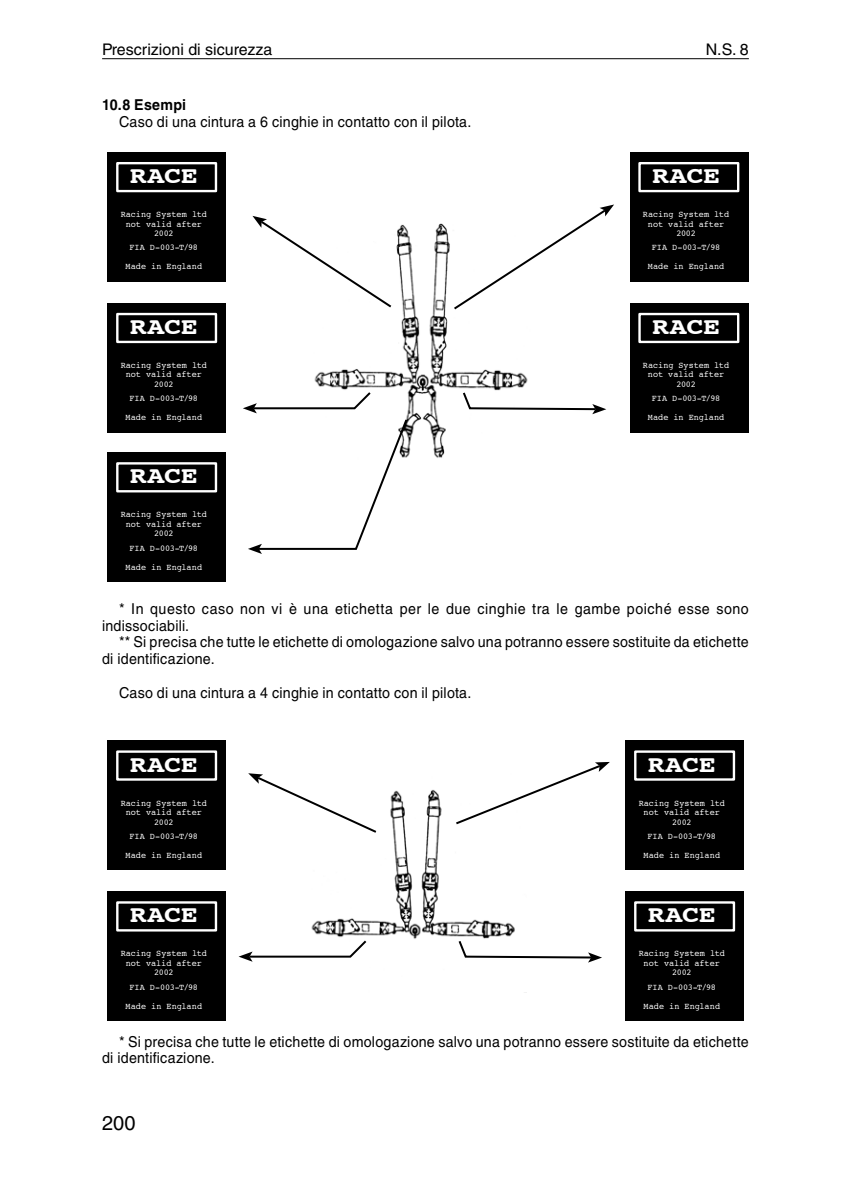
<style>
.page{position:relative;width:851px;height:1191px;background:#fff}
.page>*{position:absolute;margin:0;border:0;box-sizing:border-box;transform-origin:0 0}
.t1{font:700 23.8px "Courier";letter-spacing:-.015em;color:#fff;scale:1.2 1}
.t2{font:20px "Helvetica LT Std";color:#000}
.t3{font:16px "Helvetica LT Std";color:#000}
.t4{font:15px/16.8px "Helvetica LT Std";letter-spacing:.015em;color:#000;scale:.95 1}
.t5{font:15px/16.8px "Helvetica LT Std";letter-spacing:.035em;color:#000;scale:.95 1}
.t6{font:700 15px "Helvetica LT Std";letter-spacing:.015em;color:#000;scale:.95 1}
.t7{font:8.8px/9.4px "Courier";letter-spacing:.005em;color:#fff;text-align:center;scale:.95 1}
</style>
<div class="page">
<hr style="left:102px;top:58px;width:646px;height:1px;background:#000">
<img style="left:314px;top:223px;width:214px;height:235px">
<div style="left:108px;top:152px;width:118px;height:129px;background:#000"></div>
<div style="left:116px;top:162px;width:101px;height:30px;border:2px solid #fff"></div>
<div style="left:630px;top:152px;width:118px;height:129px;background:#000"></div>
<div style="left:638px;top:162px;width:101px;height:30px;border:2px solid #fff"></div>
<div style="left:108px;top:303px;width:118px;height:129px;background:#000"></div>
<div style="left:116px;top:313px;width:101px;height:30px;border:2px solid #fff"></div>
<div style="left:630px;top:303px;width:118px;height:129px;background:#000"></div>
<div style="left:638px;top:313px;width:101px;height:30px;border:2px solid #fff"></div>
<div style="left:108px;top:452px;width:118px;height:130px;background:#000"></div>
<div style="left:116px;top:462px;width:101px;height:30px;border:2px solid #fff"></div>
<svg style="left:252px;top:216px;width:141px;height:93px"></svg>
<svg style="left:243px;top:390px;width:166px;height:164px"></svg>
<svg style="left:451px;top:204px;width:163px;height:107px"></svg>
<svg style="left:461px;top:390px;width:145px;height:24px"></svg>
<img style="left:311px;top:789px;width:204px;height:150px">
<div style="left:625px;top:740px;width:119px;height:130px;background:#000"></div>
<div style="left:634px;top:750px;width:101px;height:30px;border:2px solid #fff"></div>
<div style="left:108px;top:740px;width:118px;height:130px;background:#000"></div>
<div style="left:116px;top:750px;width:101px;height:30px;border:2px solid #fff"></div>
<div style="left:625px;top:891px;width:119px;height:129px;background:#000"></div>
<div style="left:634px;top:901px;width:101px;height:30px;border:2px solid #fff"></div>
<div style="left:108px;top:891px;width:118px;height:129px;background:#000"></div>
<div style="left:116px;top:901px;width:101px;height:30px;border:2px solid #fff"></div>
<svg style="left:248px;top:773px;width:130px;height:61px"></svg>
<svg style="left:238px;top:938px;width:130px;height:23px"></svg>
<svg style="left:453px;top:762px;width:156px;height:64px"></svg>
<svg style="left:457px;top:938px;width:145px;height:24px"></svg>
<h3 class="t3" style="left:102px;top:40px;width:172px">Prescrizioni di sicurezza</h3>
<h3 class="t3" style="left:705px;top:40px;width:45px">N.S. 8</h3>
<h3 class="t6" style="left:102px;top:96px;width:90px">10.8 Esempi</h3>
<h3 class="t4" style="left:119px;top:113px;width:372px">Caso di una cintura a 6 cinghie in contatto con il pilota.</h3>
<h1 class="t1" style="left:130px;top:156px;width:58px">RACE</h1>
<p class="t7" style="left:121px;top:209px;width:92px">Racing System ltd not valid after<br>2002</p>
<p class="t7" style="left:125px;top:238px;width:82px;line-height:19px">FIA D-003-T/98<br>Made in England</p>
<h1 class="t1" style="left:130px;top:307px;width:58px">RACE</h1>
<p class="t7" style="left:121px;top:360px;width:92px">Racing System ltd not valid after<br>2002</p>
<p class="t7" style="left:125px;top:389px;width:82px;line-height:19px">FIA D-003-T/98<br>Made in England</p>
<h1 class="t1" style="left:130px;top:457px;width:58px">RACE</h1>
<p class="t7" style="left:121px;top:509px;width:92px">Racing System ltd not valid after<br>2002</p>
<p class="t7" style="left:125px;top:538px;width:82px;line-height:19px">FIA D-003-T/98<br>Made in England</p>
<h1 class="t1" style="left:651px;top:156px;width:58px">RACE</h1>
<p class="t7" style="left:642px;top:209px;width:92px">Racing System ltd not valid after<br>2002</p>
<p class="t7" style="left:647px;top:238px;width:82px;line-height:19px">FIA D-003-T/98<br>Made in England</p>
<h1 class="t1" style="left:651px;top:307px;width:58px">RACE</h1>
<p class="t7" style="left:642px;top:360px;width:92px">Racing System ltd not valid after<br>2002</p>
<p class="t7" style="left:647px;top:389px;width:82px;line-height:19px">FIA D-003-T/98<br>Made in England</p>
<h3 class="t5" style="left:102px;top:600px;width:682px;text-indent:17px">* In questo caso non vi è una etichetta per le due cinghie tra le gambe poiché esse sono indissociabili.</h3>
<h3 class="t4" style="left:102px;top:634px;width:682px;text-indent:17px">** Si precisa che tutte le etichette di omologazione salvo una potranno essere sostituite da etichette di identificazione.</h3>
<h3 class="t4" style="left:119px;top:684px;width:372px">Caso di una cintura a 4 cinghie in contatto con il pilota.</h3>
<h1 class="t1" style="left:130px;top:745px;width:58px">RACE</h1>
<h1 class="t1" style="left:647px;top:745px;width:58px">RACE</h1>
<p class="t7" style="left:121px;top:798px;width:92px">Racing System ltd not valid after<br>2002</p>
<p class="t7" style="left:125px;top:826px;width:82px;line-height:19px">FIA D-003-T/98<br>Made in England</p>
<p class="t7" style="left:638px;top:798px;width:92px">Racing System ltd not valid after<br>2002</p>
<p class="t7" style="left:643px;top:826px;width:82px;line-height:19px">FIA D-003-T/98<br>Made in England</p>
<h1 class="t1" style="left:130px;top:896px;width:58px">RACE</h1>
<h1 class="t1" style="left:647px;top:896px;width:58px">RACE</h1>
<p class="t7" style="left:121px;top:948px;width:92px">Racing System ltd not valid after<br>2002</p>
<p class="t7" style="left:125px;top:977px;width:82px;line-height:19px">FIA D-003-T/98<br>Made in England</p>
<p class="t7" style="left:638px;top:948px;width:92px">Racing System ltd not valid after<br>2002</p>
<p class="t7" style="left:643px;top:977px;width:82px;line-height:19px">FIA D-003-T/98<br>Made in England</p>
<h3 class="t4" style="left:102px;top:1033px;width:682px;text-indent:17px">* Si precisa che tutte le etichette di omologazione salvo una potranno essere sostituite da etichette di identificazione.</h3>
<h2 class="t2" style="left:102px;top:1111px;width:35px">200</h2>
</div>
